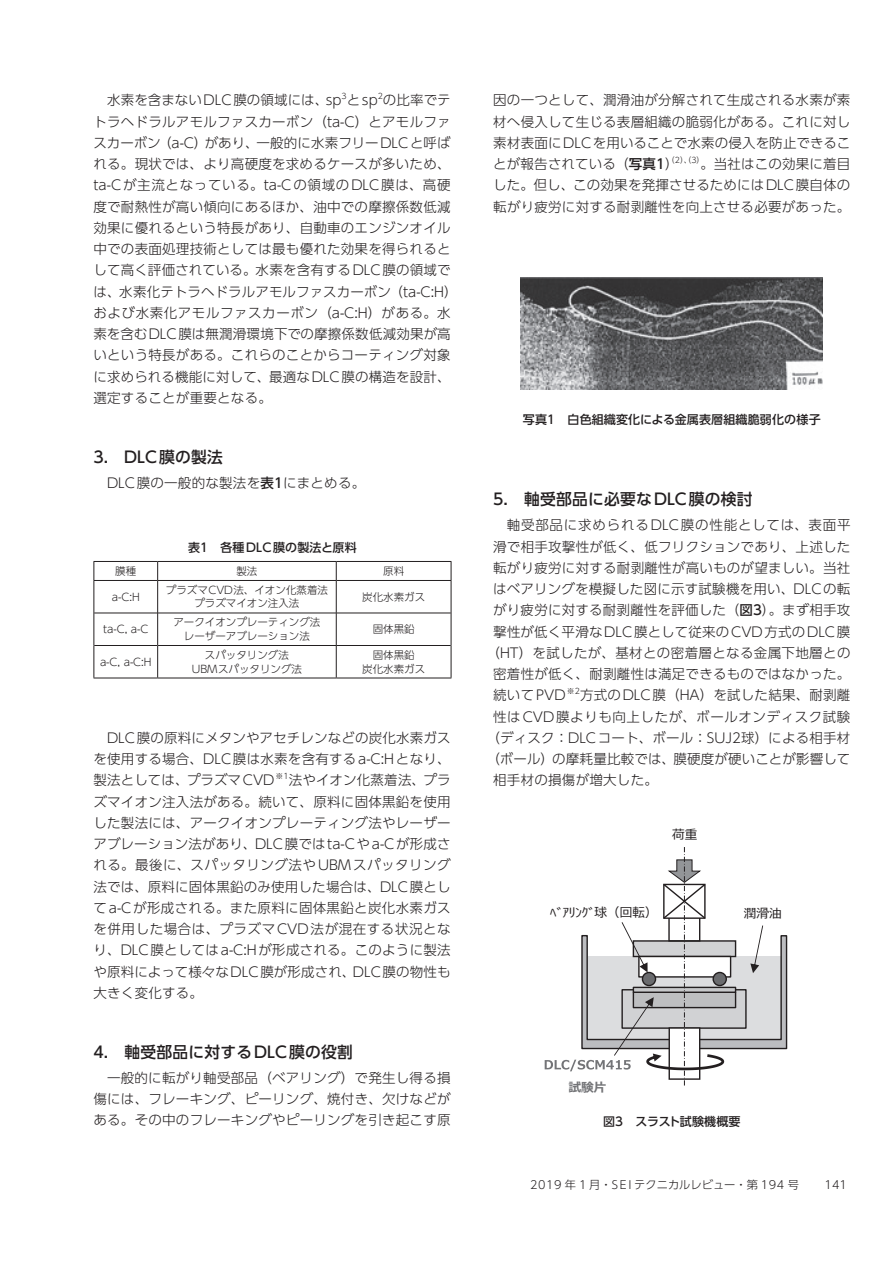
<style>
.page{position:relative;width:893px;height:1263px;background:#fff}
.page>*{position:absolute;margin:0;border:0;box-sizing:border-box;transform-origin:0 0}
.t1{font:500 15.75px "UD Shin Go Pro";letter-spacing:.015em;color:#231f20}
.t2{font:300 13.5px/21.3px "UD Shin Go Pro";letter-spacing:.02em;color:#231f20;text-align:justify}
.t3{font:300 13.5px "UD Shin Go Pro";letter-spacing:.04em;color:#231f20}
.t4{font:300 13.5px "UD Shin Go Pro";letter-spacing:.06em;color:#231f20}
.t5{font:12.6px "Meiryo";color:#231f20}
.t6{font:700 12.6px "Meiryo";color:#737477}
.t7{font:500 12px "UD Shin Go Pro";letter-spacing:.015em;color:#231f20}
.t8{font:300 11.25px "UD Shin Go Pro";color:#231f20}
.t9{font:300 10.5px/13.5px "UD Shin Go Pro";color:#231f20;text-align:center}
.t10{font:300 7.8px "UD Shin Go Pro";color:#231f20}
.s1{font-weight:500}
</style>
<div class="page">
<svg style="left:336px;top:562px;width:1px;height:18px"></svg>
<hr style="left:336px;top:581px;width:1px;height:32px;background:#231f20">
<hr style="left:94px;top:613px;width:63px;height:1px;background:#231f20">
<hr style="left:158px;top:613px;width:178px;height:1px;background:#231f20">
<hr style="left:336px;top:613px;width:115px;height:1px;background:#231f20">
<hr style="left:336px;top:613px;width:1px;height:32px;background:#231f20">
<hr style="left:94px;top:645px;width:63px;height:1px;background:#231f20">
<hr style="left:158px;top:645px;width:178px;height:1px;background:#231f20">
<hr style="left:336px;top:645px;width:115px;height:1px;background:#231f20">
<hr style="left:336px;top:646px;width:1px;height:32px;background:#231f20">
<hr style="left:93px;top:561px;width:65px;height:1px;background:#231f20">
<svg style="left:93px;top:562px;width:1px;height:18px"></svg>
<hr style="left:158px;top:561px;width:178px;height:1px;background:#231f20">
<hr style="left:336px;top:561px;width:115px;height:1px;background:#231f20">
<svg style="left:451px;top:562px;width:1px;height:18px"></svg>
<hr style="left:93px;top:581px;width:1px;height:32px;background:#231f20">
<hr style="left:451px;top:581px;width:1px;height:32px;background:#231f20">
<hr style="left:93px;top:613px;width:1px;height:32px;background:#231f20">
<hr style="left:451px;top:613px;width:1px;height:32px;background:#231f20">
<hr style="left:93px;top:645px;width:1px;height:33px;background:#231f20">
<hr style="left:451px;top:645px;width:1px;height:33px;background:#231f20">
<hr style="left:93px;top:678px;width:65px;height:1px;background:#231f20">
<hr style="left:158px;top:678px;width:178px;height:1px;background:#231f20">
<hr style="left:336px;top:678px;width:115px;height:1px;background:#231f20">
<hr style="left:93px;top:580px;width:65px;height:1px;background:#231f20">
<hr style="left:158px;top:580px;width:178px;height:1px;background:#231f20">
<hr style="left:336px;top:580px;width:115px;height:1px;background:#231f20">
<svg style="left:157px;top:562px;width:1px;height:18px"></svg>
<hr style="left:157px;top:581px;width:1px;height:32px;background:#231f20">
<hr style="left:157px;top:613px;width:1px;height:32px;background:#231f20">
<hr style="left:157px;top:645px;width:1px;height:33px;background:#231f20">
<img style="left:521px;top:277px;width:302px;height:112px">
<svg style="left:545px;top:847px;width:243px;height:238px"></svg>
<p class="t10" style="left:342px;top:90px;width:7px">3</p>
<p class="t10" style="left:378px;top:90px;width:7px">2</p>
<p class="t2" style="left:93px;top:110px;width:366px;text-align:left">トラヘドラルアモルファスカーボン（ta-C）とアモルファスカーボン（a-C）があり、一般的に水素フリーDLCと呼ばれる。現状では、より高硬度を求めるケースが多いため、ta-Cが主流となっている。ta-Cの領域のDLC膜は、高硬度で耐熱性が高い傾向にあるほか、油中での摩擦係数低減効果に優れるという特長があり、自動車のエンジンオイル中での表面処理技術としては最も優れた効果を得られるとして高く評価されている。水素を含有するDLC膜の領域では、水素化テトラヘドラルアモルファスカーボン（ta-C:H）および水素化アモルファスカーボン（a-C:H）がある。水素を含むDLC膜は無潤滑環境下での摩擦係数低減効果が高いという特長がある。これらのことからコーティング対象に求められる機能に対して、最適なDLC膜の構造を設計、選定することが重要となる。</p>
<p class="t2" style="left:107px;top:89px;width:345px">水素を含まないDLC膜の領域には、sp とsp の比率でテ</p>
<p class="t1" style="left:93px;top:444px;width:131px">3.　DLC膜の製法</p>
<p class="t2" style="left:107px;top:472px;width:260px">DLC膜の一般的な製法を<span class="s1">表1</span>にまとめる。</p>
<p class="t7" style="left:188px;top:537px;width:170px">表1　各種DLC膜の製法と原料</p>
<p class="t9" style="left:115px;top:564px;width:22px">膜種</p>
<p class="t9" style="left:236px;top:564px;width:22px">製法</p>
<p class="t9" style="left:383px;top:564px;width:22px">原料</p>
<p class="t9" style="left:112px;top:590px;width:29px">a-C:H</p>
<p class="t9" style="left:166px;top:583px;width:164px">プラズマCVD法、イオン化蒸着法プラズマイオン注入法</p>
<p class="t9" style="left:362px;top:590px;width:64px">炭化水素ガス</p>
<p class="t9" style="left:103px;top:622px;width:47px">ta-C, a-C</p>
<p class="t9" style="left:173px;top:615px;width:148px">アークイオンプレーティング法レーザーアブレーション法</p>
<p class="t9" style="left:373px;top:622px;width:43px">固体黒鉛</p>
<p class="t9" style="left:100px;top:655px;width:53px">a-C, a-C:H</p>
<p class="t9" style="left:192px;top:648px;width:112px">スパッタリング法<br>UBMスパッタリング法</p>
<p class="t9" style="left:362px;top:648px;width:65px">固体黒鉛<br>炭化水素ガス</p>
<p class="t2" style="left:93px;top:727px;width:359px;text-indent:14px">DLC膜の原料にメタンやアセチレンなどの炭化水素ガスを使用する場合、DLC膜は水素を含有するa-C:Hとなり、製法としては、プラズマCVD</p>
<p class="t10" style="left:276px;top:769px;width:15px">※1</p>
<p class="t2" style="left:94px;top:769px;width:359px;text-indent:195px">法やイオン化蒸着法、プラズマイオン注入法がある。続いて、原料に固体黒鉛を使用した製法には、アークイオンプレーティング法やレーザーアブレーション法があり、DLC膜ではta-Cやa-Cが形成される。最後に、スパッタリング法やUBMスパッタリング法では、原料に固体黒鉛のみ使用した場合は、DLC膜としてa-Cが形成される。また原料に固体黒鉛と炭化水素ガスを併用した場合は、プラズマCVD法が混在する状況となり、DLC膜としてはa-C:Hが形成される。このように製法や原料によって様々なDLC膜が形成され、DLC膜の物性も大きく変化する。</p>
<p class="t1" style="left:93px;top:1039px;width:261px">4.　軸受部品に対するDLC膜の役割</p>
<p class="t2" style="left:93px;top:1067px;width:359px;text-indent:14px">一般的に転がり軸受部品（ベアリング）で発生し得る損傷には、フレーキング、ピーリング、焼付き、欠けなどがある。その中のフレーキングやピーリングを引き起こす原</p>
<p class="t2" style="left:493px;top:89px;width:359px">因の一つとして、潤滑油が分解されて生成される水素が素材へ侵入して生じる表層組織の脆弱化がある。これに対し素材表面にDLCを用いることで水素の侵入を防止できることが報告されている（<span class="s1">写真1</span>）</p>
<p class="t10" style="left:667px;top:153px;width:39px">（2）、（3）</p>
<p class="t2" style="left:493px;top:153px;width:359px;text-indent:207px">。当社はこの効果に着目した。但し、この効果を発揮させるためにはDLC膜自体の転がり疲労に対する耐剥離性を向上させる必要があった。</p>
<p class="t7" style="left:523px;top:410px;width:299px">写真1　白色組織変化による金属表層組織脆弱化の様子</p>
<p class="t1" style="left:493px;top:486px;width:261px">5.　軸受部品に必要なDLC膜の検討</p>
<p class="t4" style="left:507px;top:514px;width:345px">軸受部品に求められるDLC膜の性能としては、表面平</p>
<p class="t2" style="left:493px;top:535px;width:359px">滑で相手攻撃性が低く、低フリクションであり、上述した</p>
<p class="t2" style="left:493px;top:557px;width:359px">転がり疲労に対する耐剥離性が高いものが望ましい。当社</p>
<p class="t2" style="left:493px;top:578px;width:359px">はベアリングを模擬した図に示す試験機を用い、DLCの転</p>
<p class="t2" style="left:493px;top:599px;width:359px">がり疲労に対する耐剥離性を評価した（<span class="s1">図3</span>）。まず相手攻</p>
<p class="t2" style="left:493px;top:620px;width:359px">撃性が低く平滑なDLC膜として従来のCVD方式のDLC膜</p>
<p class="t2" style="left:486px;top:642px;width:365px">（HT）を試したが、基材との密着層となる金属下地層との</p>
<p class="t2" style="left:493px;top:663px;width:358px">密着性が低く、耐剥離性は満足できるものではなかった。</p>
<p class="t2" style="left:493px;top:684px;width:74px">続いてPVD</p>
<p class="t10" style="left:567px;top:684px;width:15px">※2</p>
<p class="t2" style="left:580px;top:684px;width:272px">方式のDLC膜（HA）を試した結果、耐剥離</p>
<p class="t3" style="left:493px;top:706px;width:359px">性はCVD膜よりも向上したが、ボールオンディスク試験</p>
<p class="t2" style="left:486px;top:727px;width:365px">（ディスク：DLCコート、ボール：SUJ2球）による相手材</p>
<p class="t2" style="left:486px;top:748px;width:365px">（ボール）の摩耗量比較では、膜硬度が硬いことが影響して</p>
<p class="t2" style="left:493px;top:769px;width:166px">相手材の損傷が増大した。</p>
<p class="t5" style="left:672px;top:826px;width:27px">荷重</p>
<p class="t5" style="left:550px;top:903px;width:109px">ﾍﾞｱﾘﾝｸﾞ球（回転）</p>
<p class="t5" style="left:744px;top:904px;width:39px">潤滑油</p>
<p class="t6" style="left:568px;top:1079px;width:39px">試験片</p>
<p class="t7" style="left:603px;top:1111px;width:139px">図3　スラスト試験機概要</p>
<p class="t8" style="left:530px;top:1176px;width:270px">2019 年 1 月・SEI テクニカルレビュー・第 194 号</p>
<p class="t8" style="left:825px;top:1176px;width:24px">141</p>
</div>
